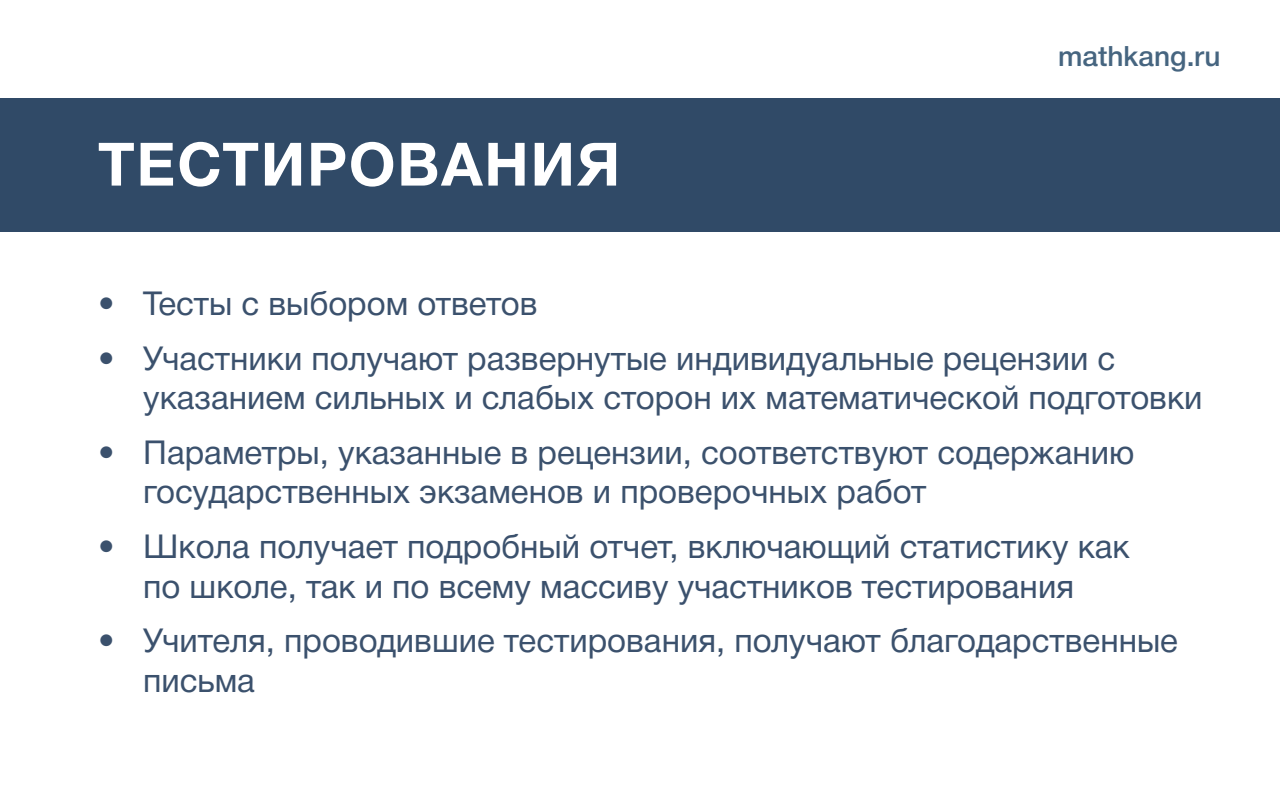
<style>
.page{position:relative;width:1280px;height:800px;background:#fff}
.page>*{position:absolute;margin:0;border:0;box-sizing:border-box;transform-origin:0 0}
.t1{font:700 60px "Helvetica Neue Cyr";letter-spacing:.03em;color:#fff}
.t2{font:33px/39.6px "Helvetica Neue Cyr";color:#3b516d}
.t3{font:500 28px "Helvetica Neue Cyr";color:#466580}
</style>
<div class="page">
<div style="left:0;top:98px;width:1280px;height:133px;background:#304a67"></div>
<h1 class="t1" style="left:98px;top:131px;width:524px">ТЕСТИРОВАНИЯ</h1>
<p class="t3" style="left:1058px;top:41px;width:164px">mathkang.ru</p>
<p class="t2" style="left:98px;top:284px;width:441px">• Тесты с выбором ответов</p>
<p class="t2" style="left:143px;top:339px;width:1061px;text-indent:-45px">• Участники получают развернутые индивидуальные рецензии с указанием сильных и слабых сторон их математической подготовки</p>
<p class="t2" style="left:143px;top:433px;width:993px;text-indent:-45px">• Параметры, указанные в рецензии, соответствуют содержанию государственных экзаменов и проверочных работ</p>
<p class="t2" style="left:98px;top:527px;width:1033px;text-align:center">• Школа получает подробный отчет, включающий статистику как по школе, так и по всему массиву участников тестирования</p>
<p class="t2" style="left:143px;top:621px;width:1036px;text-indent:-45px">• Учителя, проводившие тестирования, получают благодарственные письма</p>
</div>
